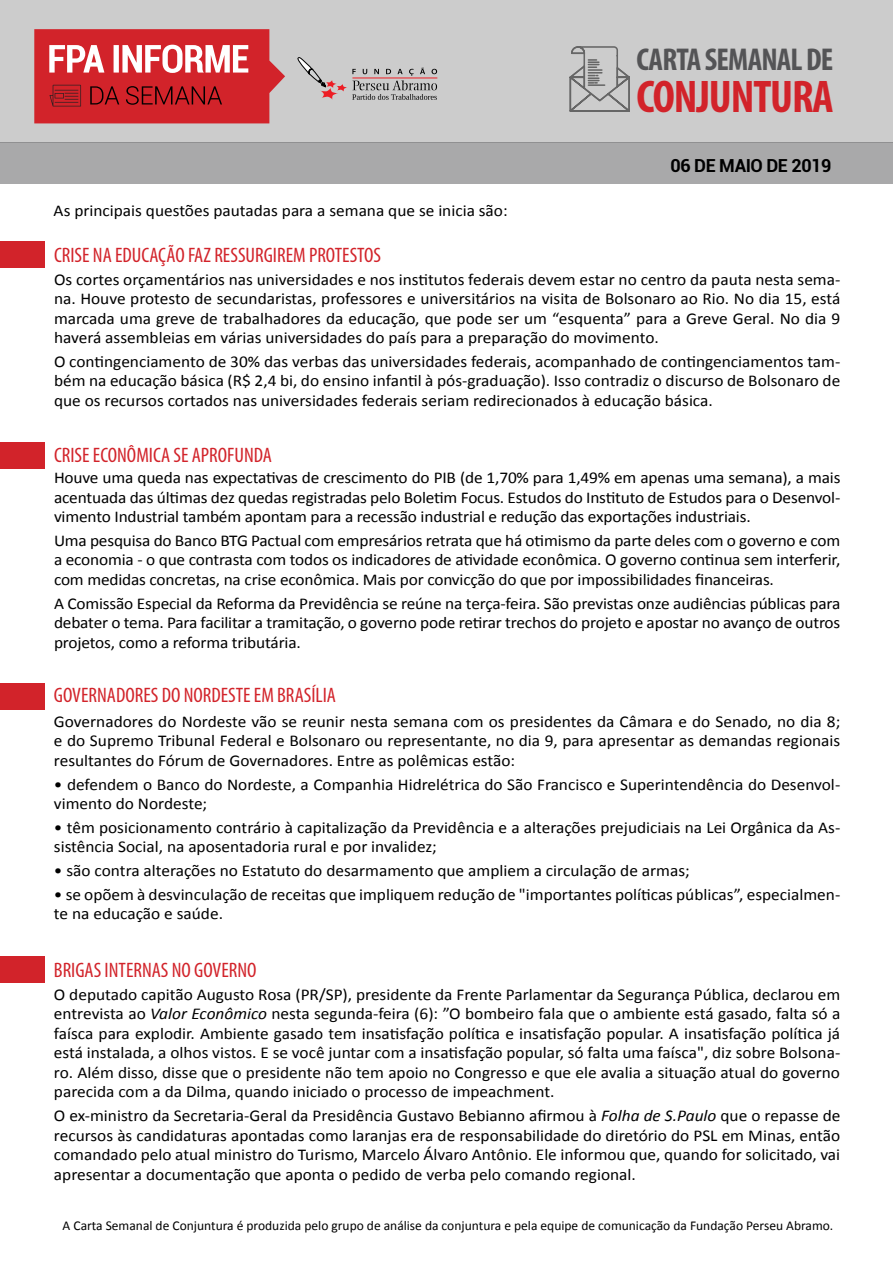
<style>
.page{position:relative;width:893px;height:1263px;background:#fff}
.page>*{position:absolute;margin:0;border:0;box-sizing:border-box;transform-origin:0 0}
.t1{font:700 condensed 46.05px "Myriad Pro";letter-spacing:-.025em;color:#d2232a}
.t2{font:700 condensed 31.65px "Myriad Pro";letter-spacing:-.025em;color:#545456}
.t3{font:condensed 21px "Myriad Pro";color:#d2232a}
.t4{font:700 18px "Roboto";letter-spacing:-.025em;color:#000}
.t5{font:16.5px/19.5px "Calibri";color:#000;text-align:justify;scale:1.05 1}
.t6{font:13.5px "Calibri";color:#000}
.s1{font-style:italic}
</style>
<div class="page">
<div style="left:0;top:442px;width:45px;height:27px;background:#d2232a"></div>
<div style="left:0;top:241px;width:45px;height:27px;background:#d2232a"></div>
<div style="left:0;top:956px;width:45px;height:27px;background:#d2232a"></div>
<div style="left:0;top:683px;width:45px;height:26px;background:#d2232a"></div>
<div style="left:0;top:0;width:893px;height:142px;background:#ccc"></div>
<svg style="left:34px;top:29px;width:251px;height:94px;background:#d1464c"></svg>
<svg style="left:569px;top:46px;width:61px;height:66px"></svg>
<svg style="left:297px;top:57px;width:140px;height:43px"></svg>
<div style="left:0;top:143px;width:893px;height:41px;background:#a9a9aa"></div>
<h2 class="t2" style="left:636px;top:40px;width:198px">CARTA SEMANAL DE</h2>
<h1 class="t1" style="left:636px;top:68px;width:199px">CONJUNTURA</h1>
<p class="t5" style="left:54px;top:200px;width:434px">As principais questões pautadas para a semana que se inicia são:</p>
<p class="t3" style="left:54px;top:242px;width:328px">CRISE NA EDUCAÇÃO FAZ RESSURGIREM PROTESTOS</p>
<p class="t4" style="left:670px;top:153px;width:163px">06 DE MAIO DE 2019</p>
<p class="t5" style="left:54px;top:270px;width:751px">Os cortes orçamentários nas universidades e nos institutos federais devem estar no centro da pauta nesta sema&shy;na. Houve protesto de secundaristas, professores e universitários na visita de Bolsonaro ao Rio. No dia 15, está marcada uma greve de trabalhadores da educação, que pode ser um “esquenta” para a Greve Geral. No dia 9 haverá assembleias em várias universidades do país para a preparação do movimento.</p>
<p class="t5" style="left:54px;top:352px;width:751px">O contingenciamento de 30% das verbas das universidades federais, acompanhado de contingenciamentos tam&shy;bém na educação básica (R$ 2,4 bi, do ensino infantil à pós-graduação). Isso contradiz o discurso de Bolsonaro de que os recursos cortados nas universidades federais seriam redirecionados à educação básica.</p>
<p class="t3" style="left:54px;top:442px;width:219px">CRISE ECONÔMICA SE APROFUNDA</p>
<p class="t5" style="left:54px;top:468px;width:751px">Houve uma queda nas expectativas de crescimento do PIB (de 1,70% para 1,49% em apenas uma semana), a mais acentuada das últimas dez quedas registradas pelo Boletim Focus. Estudos do Instituto de Estudos para o Desenvol&shy;vimento Industrial também apontam para a recessão industrial e redução das exportações industriais.</p>
<p class="t5" style="left:54px;top:531px;width:750px">Uma pesquisa do Banco BTG Pactual com empresários retrata que há otimismo da parte deles com o governo e com a economia - o que contrasta com todos os indicadores de atividade econômica. O governo continua sem interferir, com medidas concretas, na crise econômica. Mais por convicção do que por impossibilidades financeiras.</p>
<p class="t5" style="left:54px;top:594px;width:750px">A Comissão Especial da Reforma da Previdência se reúne na terça-feira. São previstas onze audiências públicas para debater o tema. Para facilitar a tramitação, o governo pode retirar trechos do projeto e apostar no avanço de outros projetos, como a reforma tributária.</p>
<p class="t3" style="left:54px;top:682px;width:284px">GOVERNADORES DO NORDESTE EM BRASÍLIA</p>
<p class="t5" style="left:54px;top:712px;width:750px">Governadores do Nordeste vão se reunir nesta semana com os presidentes da Câmara e do Senado, no dia 8; e do Supremo Tribunal Federal e Bolsonaro ou representante, no dia 9, para apresentar as demandas regionais resultantes do Fórum de Governadores. Entre as polêmicas estão:</p>
<p class="t5" style="left:54px;top:774px;width:751px">• defendem o Banco do Nordeste, a Companhia Hidrelétrica do São Francisco e Superintendência do Desenvol&shy;vimento do Nordeste;</p>
<p class="t5" style="left:54px;top:818px;width:751px">• têm posicionamento contrário à capitalização da Previdência e a alterações prejudiciais na Lei Orgânica da As&shy;sistência Social, na aposentadoria rural e por invalidez;</p>
<p class="t5" style="left:54px;top:861px;width:607px">• são contra alterações no Estatuto do desarmamento que ampliem a circulação de armas;</p>
<p class="t5" style="left:54px;top:885px;width:751px">• se opõem à desvinculação de receitas que impliquem redução de "importantes políticas públicas”, especialmen&shy;te na educação e saúde.</p>
<p class="t3" style="left:54px;top:957px;width:204px">BRIGAS INTERNAS NO GOVERNO</p>
<p class="t5" style="left:54px;top:985px;width:751px">O deputado capitão Augusto Rosa (PR/SP), presidente da Frente Parlamentar da Segurança Pública, declarou em entrevista ao <span class="s1">Valor Econômico</span> nesta segunda-feira (6): ”O bombeiro fala que o ambiente está gasado, falta só a faísca para explodir. Ambiente gasado tem insatisfação política e insatisfação popular. A insatisfação política já está instalada, a olhos vistos. E se você juntar com a insatisfação popular, só falta uma faísca", diz sobre Bolsona&shy;ro. Além disso, disse que o presidente não tem apoio no Congresso e que ele avalia a situação atual do governo parecida com a da Dilma, quando iniciado o processo de impeachment.</p>
<p class="t5" style="left:54px;top:1106px;width:750px">O ex-ministro da Secretaria-Geral da Presidência Gustavo Bebianno afirmou à <span class="s1">Folha de S.Paulo</span> que o repasse de recursos às candidaturas apontadas como laranjas era de responsabilidade do diretório do PSL em Minas, então comandado pelo atual ministro do Turismo, Marcelo Álvaro Antônio. Ele informou que, quando for solicitado, vai apresentar a documentação que aponta o pedido de verba pelo comando regional.</p>
<p class="t6" style="left:63px;top:1216px;width:772px">A Carta Semanal de Conjuntura é produzida pelo grupo de análise da conjuntura e pela equipe de comunicação da Fundação Perseu Abramo.</p>
</div>
